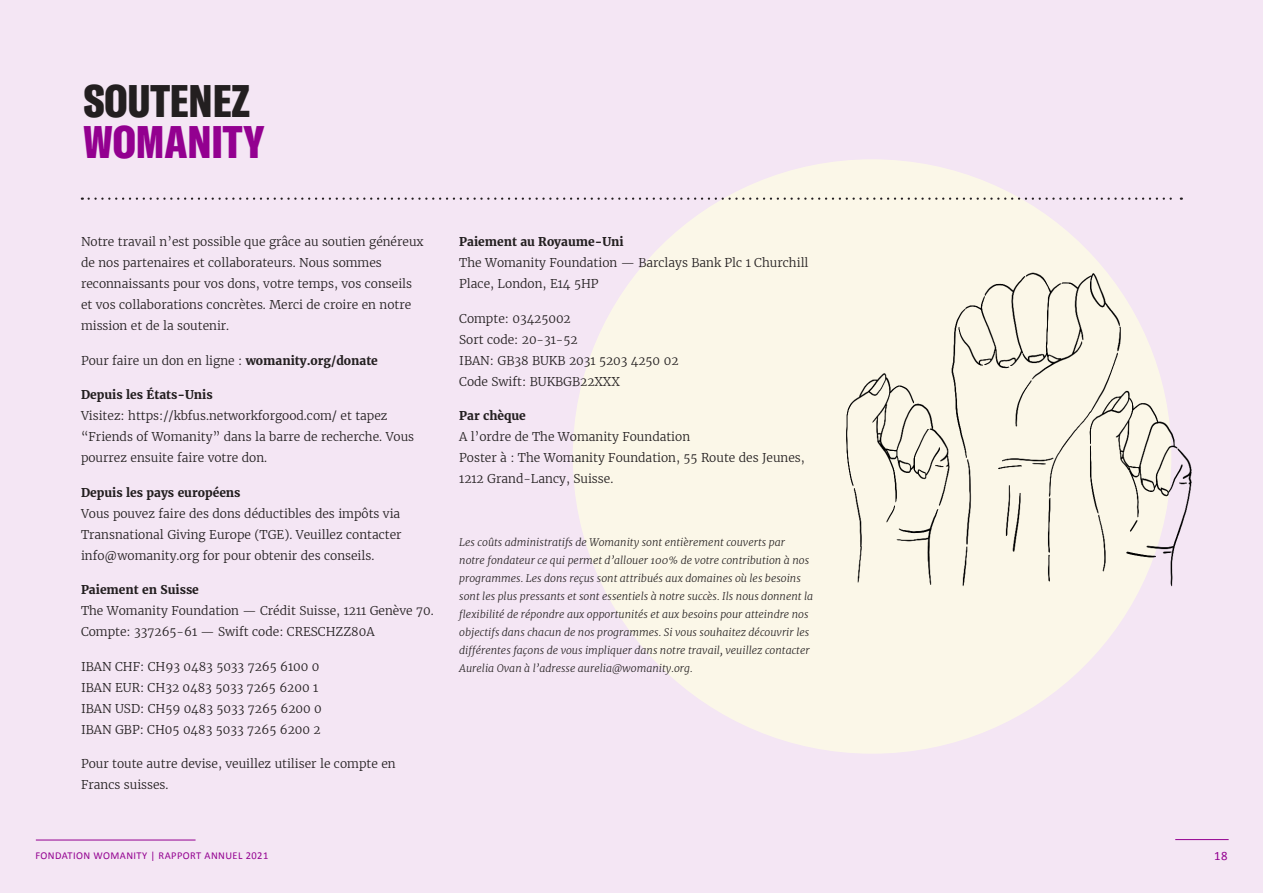
<style>
.page{position:relative;width:1263px;height:893px;background:#f4e6f4}
.page>*{position:absolute;margin:0;border:0;box-sizing:border-box;transform-origin:0 0}
.t1{font:900 extra-condensed 45px/41.2px "GT America";color:#231f20}
.t2{font:12.75px "Calibri";color:#930090}
.Body_1{font:300 12px/21px "Merriweather";color:#231f20}
.Body_1-2{font:italic 300 10.5px/18px "Merriweather";color:#231f20}
.t3{font:10.5px "Calibri";letter-spacing:.04em;color:#930090}
.s1{color:#930090}
.s2{font-weight:700}
</style>
<div class="page">
<div style="left:573px;top:159px;width:598px;height:595px;background:#fbf7e8;border-radius:50%"></div>
<svg style="left:89px;top:198px;width:1093px;height:2px"></svg>
<img style="left:846px;top:272px;width:346px;height:349px">
<hr style="left:36px;top:840px;width:160px;height:1px;background:#930090">
<hr style="left:1175px;top:839px;width:54px;height:1px;background:#930090">
<h1 class="t1" style="left:83px;top:80px;width:183px">SOUTENEZ<br><span class="s1">WOMANITY</span></h1>
<p class="Body_1" style="left:81px;top:231px;width:344px">Notre travail n’est possible que grâce au soutien généreux de nos partenaires et collaborateurs. Nous sommes reconnaissants pour vos dons, votre temps, vos conseils et vos collaborations concrètes. Merci de croire en notre mission et de la soutenir.</p>
<p class="Body_1" style="left:81px;top:349px;width:298px">Pour faire un don en ligne : <span class="s2">womanity.org/donate</span></p>
<p class="Body_1" style="left:81px;top:384px;width:335px"><span class="s2">Depuis les États-Unis<br></span>Visitez: https://kbfus.networkforgood.com/ et tapez “Friends of Womanity” dans la barre de recherche. Vous pourrez ensuite faire votre don.</p>
<p class="Body_1" style="left:81px;top:481px;width:322px"><span class="s2">Depuis les pays européens<br></span>Vous pouvez faire des dons déductibles des impôts via Transnational Giving Europe (TGE). Veuillez contacter info@womanity.org for pour obtenir des conseils.</p>
<p class="Body_1" style="left:81px;top:579px;width:354px"><span class="s2">Paiement en Suisse<br></span>The Womanity Foundation — Crédit Suisse, 1211 Genève 70.<br>Compte: 337265-61 — Swift code: CRESCHZZ80A</p>
<p class="Body_1" style="left:81px;top:655px;width:242px">IBAN CHF: CH93 0483 5033 7265 6100 0<br>IBAN EUR: CH32 0483 5033 7265 6200 1<br>IBAN USD: CH59 0483 5033 7265 6200 0<br>IBAN GBP: CH05 0483 5033 7265 6200 2</p>
<p class="Body_1" style="left:81px;top:753px;width:316px">Pour toute autre devise, veuillez utiliser le compte en<br>Francs suisses.</p>
<p class="Body_1" style="left:459px;top:231px;width:351px"><span class="s2">Paiement au Royaume-Uni<br></span>The Womanity Foundation — Barclays Bank Plc 1 Churchill<br>Place, London, E14 5HP</p>
<p class="Body_1" style="left:459px;top:307px;width:221px">Compte: 03425002<br>Sort code: 20-31-52<br>IBAN: GB38 BUKB 2031 5203 4250 02<br>Code Swift: BUKBGB22XXX</p>
<p class="Body_1" style="left:459px;top:405px;width:347px"><span class="s2">Par chèque<br></span>A l’ordre de The Womanity Foundation<br>Poster à : The Womanity Foundation, 55 Route des Jeunes,<br>1212 Grand-Lancy, Suisse.</p>
<p class="Body_1-2" style="left:459px;top:533px;width:355px">Les coûts administratifs de Womanity sont entièrement couverts par notre fondateur ce qui permet d’allouer 100% de votre contribution à nos programmes. Les dons reçus sont attribués aux domaines où les besoins sont les plus pressants et sont essentiels à notre succès. Ils nous donnent la flexibilité de répondre aux opportunités et aux besoins pour atteindre nos objectifs dans chacun de nos programmes. Si vous souhaitez découvrir les différentes façons de vous impliquer dans notre travail, veuillez contacter Aurelia Ovan à l’adresse aurelia@womanity.org.</p>
<p class="t3" style="left:35px;top:849px;width:234px">FONDATION WOMANITY | RAPPORT ANNUEL 2021</p>
<p class="t2" style="left:1214px;top:848px;width:15px">18</p>
</div>
